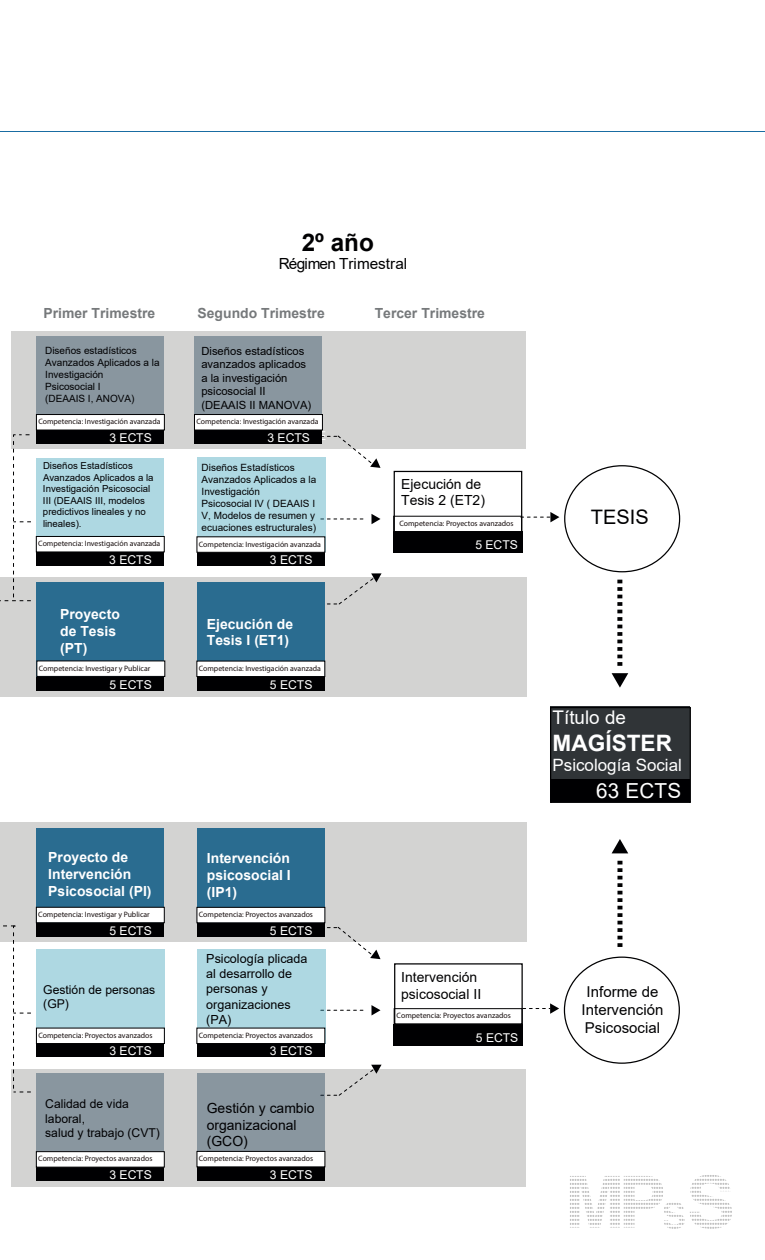
<style>
.page{position:relative;width:765px;height:1260px;background:#fff}
.page>*{position:absolute;margin:0;border:0;box-sizing:border-box;transform-origin:0 0}
.t1{font:700 24.25px "Arial";color:#000002}
.t2{font:700 22.62px "Arial";color:#fff}
.t3{font:20.75px "Arial";letter-spacing:.01em;color:#fff}
.t4{font:20px "Arial";color:#000002}
.t5{font:18.88px "Arial";color:#fff}
.t6{font:17px "Arial";color:#fff}
.t7{font:15.38px "Arial";color:#000002}
.t8{font:15px/18px "Arial";color:#000002;text-align:center}
.t9{font:700 13.88px/16.8px "Arial";color:#fff}
.t10{font:13.88px/16.8px "Arial";color:#000002}
.t11{font:700 13.88px "Arial";color:#76797b}
.t12{font:12.5px/15px "Arial";color:#000002}
.t13{font:12.12px "Arial";letter-spacing:.005em;color:#fff}
.t14{font:12.12px/14.6px "Arial";color:#000002}
.t15{font:11.25px/13.5px "Arial";color:#000002}
.t16{font:10px/12px "Arial";color:#000002}
.t17{font:9.62px/11.5px "Arial";color:#000002}
.t18{font:7.75px "Myriad Pro";color:#160d0d}
</style>
<div class="page">
<hr style="left:0;top:132px;width:765px;height:1px;background:#196ca2">
<div style="left:393px;top:532px;width:129px;height:21px;background:#000002"></div>
<div style="left:394px;top:471px;width:128px;height:61px;border:1px solid #000002"></div>
<div style="left:0;top:577px;width:526px;height:119px;background:#d3d3d2"></div>
<div style="left:0;top:823px;width:526px;height:119px;background:#d3d3d2"></div>
<div style="left:11px;top:331px;width:515px;height:118px;background:#d3d3d2"></div>
<div style="left:11px;top:1069px;width:515px;height:117px;background:#d3d3d2"></div>
<svg style="left:0;top:434px;width:31px;height:167px"></svg>
<svg style="left:325px;top:519px;width:39px;height:1px"></svg>
<svg style="left:371px;top:514px;width:10px;height:10px"></svg>
<svg style="left:327px;top:573px;width:55px;height:32px"></svg>
<svg style="left:321px;top:435px;width:60px;height:33px"></svg>
<div style="left:36px;top:582px;width:128px;height:95px;background:#2a6c90"></div>
<div style="left:36px;top:336px;width:128px;height:94px;background:#89969f"></div>
<div style="left:36px;top:677px;width:128px;height:14px;background:#000002"></div>
<div style="left:36px;top:430px;width:128px;height:14px;background:#000002"></div>
<div style="left:197px;top:458px;width:128px;height:94px;background:#aed8e2"></div>
<div style="left:197px;top:582px;width:128px;height:95px;background:#2a6c90"></div>
<div style="left:197px;top:677px;width:128px;height:14px;background:#000002"></div>
<div style="left:197px;top:552px;width:128px;height:14px;background:#000002"></div>
<svg style="left:3px;top:925px;width:28px;height:168px"></svg>
<svg style="left:325px;top:1010px;width:39px;height:1px"></svg>
<svg style="left:371px;top:1005px;width:10px;height:11px"></svg>
<svg style="left:327px;top:1065px;width:55px;height:31px"></svg>
<svg style="left:321px;top:927px;width:60px;height:32px"></svg>
<div style="left:36px;top:949px;width:128px;height:94px;background:#aed8e2"></div>
<div style="left:36px;top:1044px;width:128px;height:13px;background:#000002"></div>
<div style="left:197px;top:949px;width:128px;height:94px;background:#aed8e2"></div>
<div style="left:197px;top:1044px;width:128px;height:13px;background:#000002"></div>
<div style="left:394px;top:1024px;width:129px;height:21px;background:#000002"></div>
<svg style="left:521px;top:512px;width:38px;height:10px"></svg>
<svg style="left:523px;top:1003px;width:36px;height:11px"></svg>
<svg style="left:612px;top:580px;width:16px;height:108px"></svg>
<div style="left:551px;top:707px;width:139px;height:72px;background:#303437"></div>
<div style="left:551px;top:779px;width:139px;height:23px;background:#000002"></div>
<div style="left:550px;top:707px;width:141px;height:96px;border:1px solid #000002"></div>
<svg style="left:617px;top:860px;width:5px;height:87px"></svg>
<svg style="left:612px;top:839px;width:16px;height:14px"></svg>
<div style="left:36px;top:828px;width:128px;height:95px;background:#2a6c90"></div>
<div style="left:36px;top:923px;width:128px;height:13px;background:#000002"></div>
<div style="left:197px;top:828px;width:128px;height:95px;background:#2a6c90"></div>
<div style="left:197px;top:923px;width:128px;height:13px;background:#000002"></div>
<div style="left:36px;top:1073px;width:128px;height:94px;background:#89969f"></div>
<div style="left:36px;top:1167px;width:128px;height:14px;background:#000002"></div>
<div style="left:197px;top:1073px;width:128px;height:94px;background:#89969f"></div>
<div style="left:197px;top:1167px;width:128px;height:14px;background:#000002"></div>
<div style="left:194px;top:336px;width:128px;height:94px;background:#89969f"></div>
<div style="left:194px;top:430px;width:128px;height:14px;background:#000002"></div>
<div style="left:36px;top:458px;width:128px;height:94px;background:#aed8e2"></div>
<div style="left:36px;top:552px;width:128px;height:14px;background:#000002"></div>
<div style="left:37px;top:661px;width:128px;height:16px;background:#fff;border:1px solid #000002"></div>
<div style="left:36px;top:907px;width:128px;height:16px;background:#fff;border:1px solid #000002"></div>
<div style="left:36px;top:414px;width:129px;height:16px;background:#fff;border:1px solid #000002"></div>
<div style="left:194px;top:414px;width:129px;height:16px;background:#fff;border:1px solid #000002"></div>
<div style="left:197px;top:537px;width:128px;height:15px;background:#fff"></div>
<div style="left:36px;top:536px;width:128px;height:16px;background:#fff;border:1px solid #000002"></div>
<div style="left:197px;top:661px;width:128px;height:16px;background:#fff;border:1px solid #000002"></div>
<div style="left:197px;top:907px;width:128px;height:16px;background:#fff;border:1px solid #000002"></div>
<div style="left:36px;top:1028px;width:129px;height:16px;background:#fff;border:1px solid #000002"></div>
<div style="left:197px;top:1028px;width:128px;height:16px;background:#fff;border:1px solid #000002"></div>
<div style="left:36px;top:1152px;width:128px;height:15px;background:#fff"></div>
<div style="left:197px;top:1151px;width:128px;height:16px;background:#fff;border:1px solid #000002"></div>
<div style="left:394px;top:963px;width:129px;height:62px;border:1px solid #000002"></div>
<svg style="left:570px;top:1175px;width:162px;height:54px"></svg>
<h1 class="t1" style="left:302px;top:225px;width:74px">2º año</h1>
<h3 class="t7" style="left:279px;top:253px;width:130px">Régimen Trimestral</h3>
<h3 class="t11" style="left:44px;top:303px;width:113px">Primer Trimestre</h3>
<h3 class="t11" style="left:198px;top:303px;width:129px">Segundo Trimestre</h3>
<h3 class="t11" style="left:375px;top:303px;width:112px">Tercer Trimestre</h3>
<p class="t16" style="left:45px;top:344px;width:116px">Diseños estadísticos<br>Avanzados Aplicados a la<br>Investigación<br>Psicosocial I<br>(DEAAIS I, ANOVA)</p>
<h3 class="t15" style="left:201px;top:344px;width:111px">Diseños estadísticos avanzados aplicados a la investigación psicosocial II (DEAAIS II MANOVA)</h3>
<p class="t18" style="left:38px;top:417px;width:124px">Competencia: Investigación avanzada</p>
<p class="t18" style="left:196px;top:417px;width:124px">Competencia: Investigación avanzada</p>
<h3 class="t13" style="left:109px;top:429px;width:44px">3 ECTS</h3>
<p class="t17" style="left:43px;top:460px;width:112px">Diseños Estadísticos<br>Avanzados Aplicados a la<br>Investigación Psicosocial<br>III (DEAAIS III, modelos predictivos lineales y no lineales).</p>
<h3 class="t13" style="left:267px;top:429px;width:60px">3 ECTS E</h3>
<p class="t16" style="left:202px;top:461px;width:116px">Diseños Estadísticos<br>Avanzados Aplicados a la<br>Investigación<br>Psicosocial IV ( DEAAIS I<br>V, Modelos de resumen y ecuaciones estructurales)</p>
<p class="t18" style="left:38px;top:539px;width:124px">Competencia: Investigación avanzada</p>
<p class="t18" style="left:199px;top:539px;width:124px">Competencia: Investigación avanzada</p>
<h3 class="t13" style="left:109px;top:552px;width:44px">3 ECTS</h3>
<h3 class="t9" style="left:60px;top:606px;width:61px">Proyecto de Tesis (PT)</h3>
<h3 class="t13" style="left:109px;top:676px;width:44px">5 ECTS</h3>
<p class="t18" style="left:39px;top:663px;width:113px">Competencia: Investigar y Publicar</p>
<h3 class="t13" style="left:270px;top:552px;width:44px">3 ECTS</h3>
<h3 class="t9" style="left:207px;top:616px;width:88px">Ejecución de<br>Tesis I (ET1)</h3>
<p class="t18" style="left:199px;top:663px;width:124px">Competencia: Investigación avanzada</p>
<h3 class="t13" style="left:270px;top:676px;width:44px">5 ECTS</h3>
<h3 class="t10" style="left:401px;top:475px;width:85px">Ejecución de<br>Tesis 2 (ET2)</h3>
<p class="t18" style="left:399px;top:519px;width:116px">Competencia: Proyectos avanzados</p>
<h3 class="t13" style="left:475px;top:537px;width:44px">5 ECTS</h3>
<h3 class="t9" style="left:48px;top:849px;width:105px">Proyecto de<br>Intervención<br>Psicosocial (PI)</h3>
<h3 class="t13" style="left:109px;top:922px;width:44px">5 ECTS</h3>
<h3 class="t13" style="left:270px;top:922px;width:44px">5 ECTS</h3>
<h3 class="t9" style="left:207px;top:850px;width:85px;text-align:justify">Intervención psicosocial I (IP1)</h3>
<p class="t18" style="left:38px;top:910px;width:113px">Competencia: Investigar y Publicar</p>
<p class="t18" style="left:199px;top:910px;width:116px">Competencia: Proyectos avanzados</p>
<h3 class="t14" style="left:43px;top:982px;width:114px">Gestión de personas (GP)</h3>
<h3 class="t12" style="left:206px;top:951px;width:103px">Psicología plicada al desarrollo de personas y organizaciones (PA)</h3>
<p class="t18" style="left:38px;top:1030px;width:116px">Competencia: Proyectos avanzados</p>
<p class="t18" style="left:199px;top:1030px;width:116px">Competencia: Proyectos avanzados</p>
<h3 class="t13" style="left:109px;top:1043px;width:69px">3 ECTS EC</h3>
<h3 class="t13" style="left:270px;top:1043px;width:69px">3 ECTS EC</h3>
<h3 class="t14" style="left:45px;top:1096px;width:116px">Calidad de vida laboral,<br>salud y trabajo (CVT)</h3>
<h3 class="t13" style="left:109px;top:1166px;width:44px">3 ECTS</h3>
<h3 class="t13" style="left:270px;top:1166px;width:44px">3 ECTS</h3>
<h3 class="t10" style="left:207px;top:1100px;width:109px">Gestión y cambio organizacional (GCO)</h3>
<p class="t18" style="left:38px;top:1154px;width:116px">Competencia: Proyectos avanzados</p>
<p class="t18" style="left:199px;top:1154px;width:116px">Competencia: Proyectos avanzados</p>
<h3 class="t10" style="left:401px;top:968px;width:81px">Intervención psicosocial II</h3>
<p class="t18" style="left:397px;top:1011px;width:116px">Competencia: Proyectos avanzados</p>
<h3 class="t13" style="left:476px;top:1029px;width:44px">5 ECTS</h3>
<h3 class="t4" style="left:591px;top:503px;width:59px">TESIS</h3>
<h3 class="t5" style="left:553px;top:704px;width:75px">Título de</h3>
<h2 class="t2" style="left:553px;top:727px;width:121px">MAGÍSTER</h2>
<h3 class="t6" style="left:553px;top:754px;width:131px">Psicología Social</h3>
<h3 class="t3" style="left:596px;top:777px;width:87px">63 ECTS</h3>
<h3 class="t8" style="left:582px;top:983px;width:83px">Informe de<br>Intervención<br>Psicosocial</h3>
</div>
